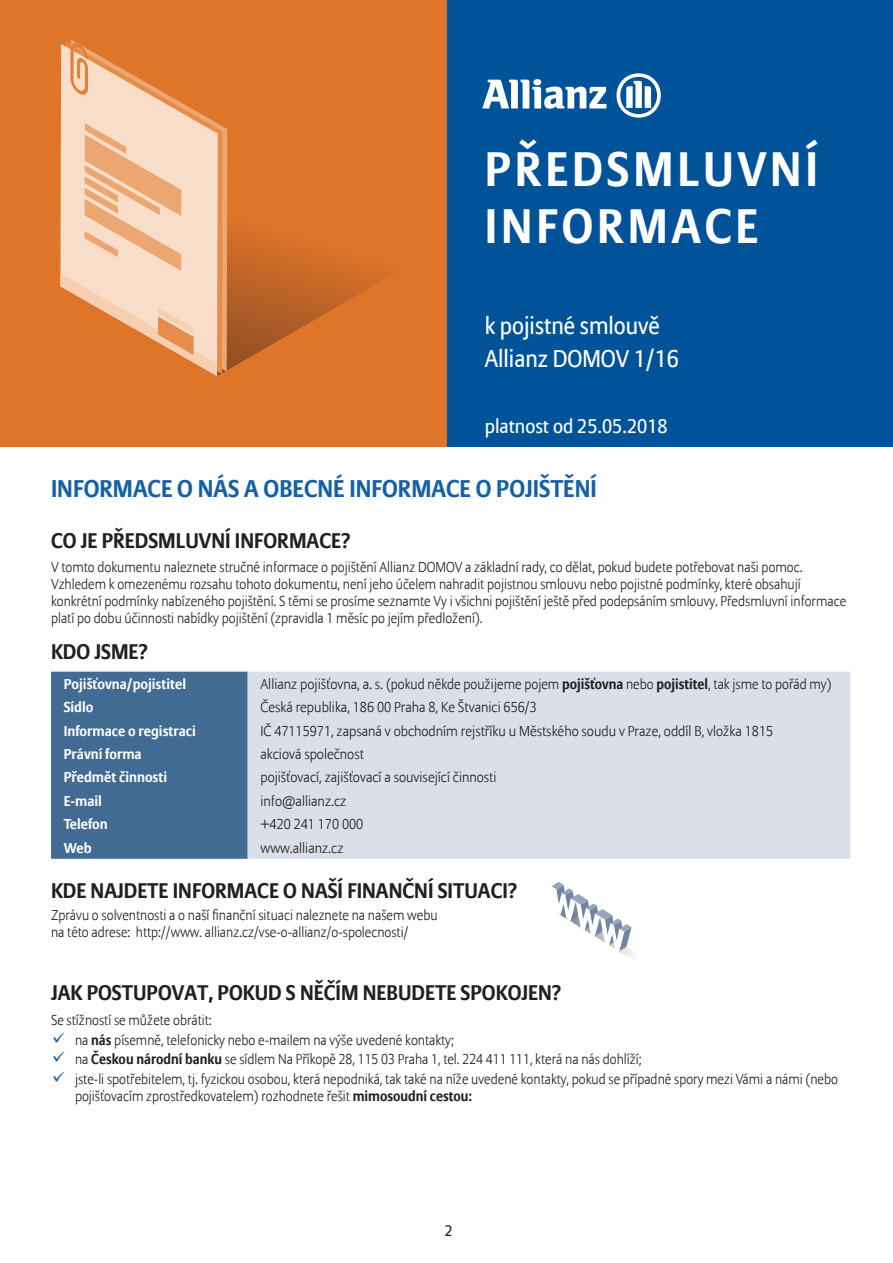
<style>
.page{position:relative;width:893px;height:1263px;background:#fff}
.page>*{position:absolute;margin:0;border:0;box-sizing:border-box;transform-origin:0 0}
.t1{font:700 48px/57.6px "Allianz Sans";letter-spacing:.08em;color:#fff}
.t2{font:700 24px "Allianz Sans";color:#1560a5}
.t3{font:24px/33px "Allianz Sans";color:#fff}
.t4{font:700 21px "Allianz Sans";color:#231f20}
.t5{font:19.5px "Allianz Sans";color:#fff}
.t6{font:15px "Allianz Sans";color:#231f20}
.t7{font:300 14.25px/17.1px "Allianz Sans";color:#231f20}
.t8{font:700 14.25px "Allianz Sans";color:#fff}
.s1{font-weight:700}
.s2{font-weight:700;font-size:16.5px;color:#1560a5}
</style>
<div class="page">
<div style="left:446px;top:0;width:447px;height:446px;background:#015399"></div>
<div style="left:0;top:0;width:446px;height:446px;background:#df7529"></div>
<svg style="left:218px;top:153px;width:171px;height:223px"></svg>
<svg style="left:70px;top:39px;width:157px;height:332px;fill:#e7a16c"></svg>
<svg style="left:66px;top:42px;width:157px;height:332px;fill:#e68d4b"></svg>
<svg style="left:60px;top:44px;width:158px;height:332px"></svg>
<svg style="left:70px;top:42px;width:18px;height:54px"></svg>
<svg style="left:60px;top:123px;width:157px;height:253px"></svg>
<svg style="left:482px;top:79px;width:124px;height:30px"></svg>
<svg style="left:616px;top:73px;width:45px;height:45px"></svg>
<div style="left:51px;top:672px;width:197px;height:187px;background:#416b93"></div>
<div style="left:248px;top:672px;width:602px;height:187px;background:#dbdfe9"></div>
<svg style="left:551px;top:882px;width:83px;height:76px"></svg>
<h1 class="t1" style="left:485px;top:141px;width:335px">PŘEDSMLUVNÍ<br>INFORMACE</h1>
<h2 class="t3" style="left:485px;top:310px;width:196px">k pojistné smlouvě<br>Allianz DOMOV 1/16</h2>
<h3 class="t5" style="left:485px;top:414px;width:184px">platnost od 25.05.2018</h3>
<h2 class="t2" style="left:51px;top:473px;width:547px">INFORMACE O NÁS A OBECNÉ INFORMACE O POJIŠTĚNÍ</h2>
<h3 class="t4" style="left:51px;top:527px;width:302px">CO JE PŘEDSMLUVNÍ INFORMACE?</h3>
<p class="t7" style="left:51px;top:559px;width:797px">V tomto dokumentu naleznete stručné informace o pojištění Allianz DOMOV a základní rady, co dělat, pokud budete potřebovat naši pomoc.<br>Vzhledem k omezenému rozsahu tohoto dokumentu, není jeho účelem nahradit pojistnou smlouvu nebo pojistné podmínky, které obsahují konkrétní podmínky nabízeného pojištění. S těmi se prosíme seznamte Vy i všichni pojištění ještě před podepsáním smlouvy. Předsmluvní informace platí po dobu účinnosti nabídky pojištění (zpravidla 1 měsíc po jejím předložení).</p>
<h3 class="t4" style="left:51px;top:638px;width:99px">KDO JSME?</h3>
<p class="t8" style="left:64px;top:675px;width:124px">Pojišťovna/pojistitel</p>
<p class="t7" style="left:260px;top:676px;width:573px">Allianz pojišťovna, a. s. (pokud někde použijeme pojem <span class="s1">pojišťovna</span> nebo <span class="s1">pojistitel</span>, tak jsme to pořád my)</p>
<p class="t8" style="left:64px;top:698px;width:31px">Sídlo</p>
<p class="t7" style="left:260px;top:699px;width:278px">Česká republika, 186 00 Praha 8, Ke Štvanici 656/3</p>
<p class="t8" style="left:64px;top:721px;width:134px">Informace o registraci</p>
<p class="t7" style="left:260px;top:723px;width:514px">IČ 47115971, zapsaná v obchodním rejstříku u Městského soudu v Praze, oddíl B, vložka 1815</p>
<p class="t8" style="left:64px;top:745px;width:79px">Právní forma</p>
<p class="t7" style="left:260px;top:746px;width:105px">akciová společnost</p>
<p class="t8" style="left:64px;top:768px;width:105px">Předmět činnosti</p>
<p class="t7" style="left:260px;top:769px;width:238px">pojišťovací, zajišťovací a související činnosti</p>
<p class="t8" style="left:64px;top:792px;width:40px">E-mail</p>
<p class="t7" style="left:260px;top:793px;width:87px">info@allianz.cz</p>
<p class="t8" style="left:64px;top:815px;width:45px">Telefon</p>
<p class="t7" style="left:260px;top:816px;width:104px">+420 241 170 000</p>
<p class="t8" style="left:64px;top:838px;width:29px">Web</p>
<p class="t7" style="left:260px;top:840px;width:84px">www.allianz.cz</p>
<h3 class="t4" style="left:51px;top:877px;width:468px">KDE NAJDETE INFORMACE O NAŠÍ FINANČNÍ SITUACI?</h3>
<p class="t7" style="left:51px;top:907px;width:388px">Zprávu o solventnosti a o naší finanční situaci naleznete na našem webu na této adrese: http://www. allianz.cz/vse-o-allianz/o-spolecnosti/</p>
<h3 class="t4" style="left:51px;top:979px;width:512px">JAK POSTUPOVAT, POKUD S NĚČÍM NEBUDETE SPOKOJEN?</h3>
<p class="t7" style="left:51px;top:1012px;width:162px">Se stížností se můžete obrátit:</p>
<p class="t7" style="left:51px;top:1032px;width:404px"><span class="s2">✓</span> na <span class="s1">nás</span> písemně, telefonicky nebo e-mailem na výše uvedené kontakty;</p>
<p class="t7" style="left:51px;top:1051px;width:592px"><span class="s2">✓</span> na <span class="s1">Českou národní banku</span> se sídlem Na Příkopě 28, 115 03 Praha 1, tel. 224 411 111, která na nás dohlíží;</p>
<p class="t7" style="left:75px;top:1071px;width:764px;text-indent:-24px"><span class="s2">✓</span> jste-li spotřebitelem, tj. fyzickou osobou, která nepodniká, tak také na níže uvedené kontakty, pokud se případné spory mezi Vámi a námi (nebo pojišťovacím zprostředkovatelem) rozhodnete řešit <span class="s1">mimosoudní cestou:</span></p>
<p class="t6" style="left:445px;top:1221px;width:9px">2</p>
</div>
